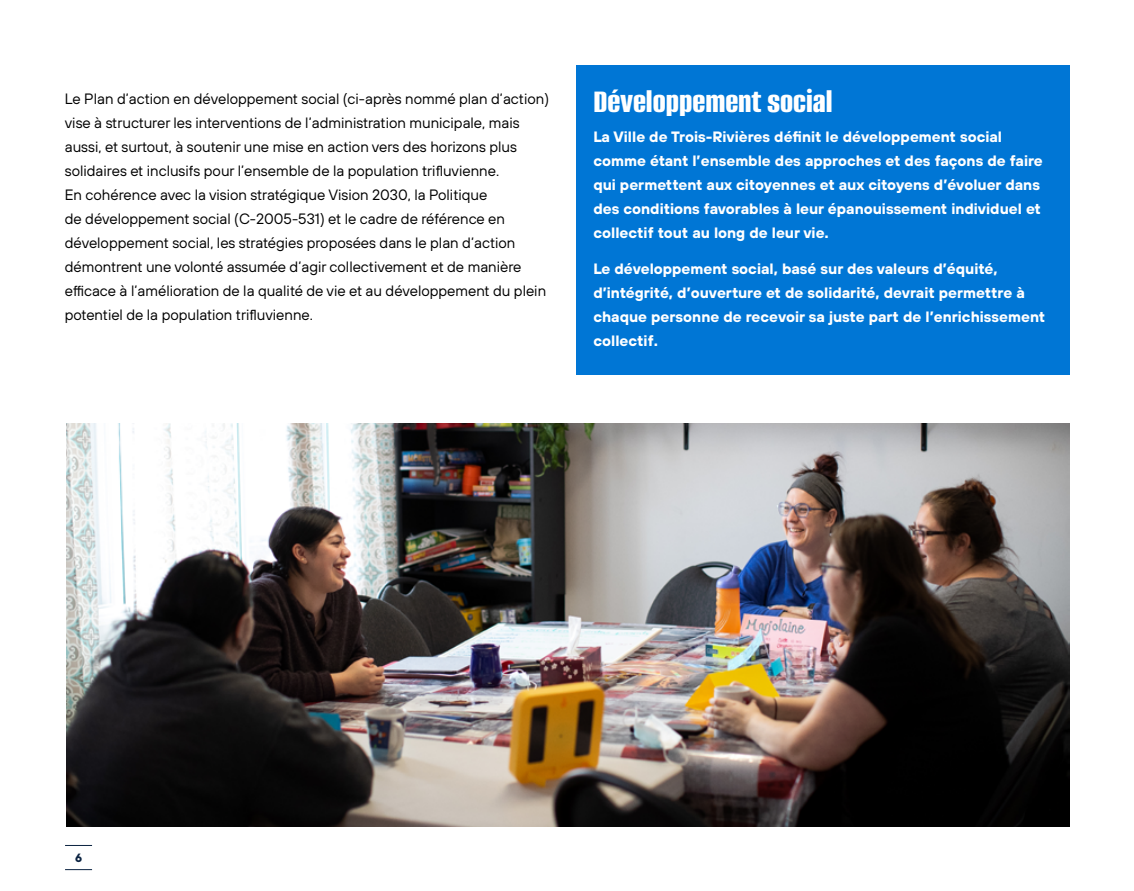
<style>
.page{position:relative;width:1134px;height:891px;background:#fff}
.page>*{position:absolute;margin:0;border:0;box-sizing:border-box;transform-origin:0 0}
.t1{font:800 34.5px "Alumni Sans";color:#fff}
.t2{font:15px/24px "TT Hoves";color:#000}
.t3{font:700 15px/24px "TT Hoves";color:#fff}
.t4{font:700 12px "TT Hoves";color:#0b2341}
</style>
<div class="page">
<img style="left:67px;top:424px;width:1002px;height:402px">
<svg style="left:65px;top:869px;width:27px;height:1px"></svg>
<svg style="left:65px;top:845px;width:27px;height:1px"></svg>
<div style="left:576px;top:65px;width:493px;height:309px;background:#0076d5"></div>
<p class="t2" style="left:65px;top:86px;width:486px">Le Plan d’action en développement social (ci-après nommé plan d’action) vise à structurer les interventions de l’administration municipale, mais aussi, et surtout, à soutenir une mise en action vers des horizons plus solidaires et inclusifs pour l’ensemble de la population trifluvienne.<br>En cohérence avec la vision stratégique Vision 2030, la Politique<br>de développement social (C-2005-531) et le cadre de référence en développement social, les stratégies proposées dans le plan d’action démontrent une volonté assumée d’agir collectivement et de manière efficace à l’amélioration de la qualité de vie et au développement du plein potentiel de la population trifluvienne.</p>
<h1 class="t1" style="left:593px;top:84px;width:241px">Développement social</h1>
<p class="t3" style="left:593px;top:124px;width:451px">La Ville de Trois-Rivières définit le développement social comme étant l’ensemble des approches et des façons de faire qui permettent aux citoyennes et aux citoyens d’évoluer dans des conditions favorables à leur épanouissement individuel et collectif tout au long de leur vie.</p>
<p class="t3" style="left:593px;top:256px;width:453px">Le développement social, basé sur des valeurs d’équité, d’intégrité, d’ouverture et de solidarité, devrait permettre à chaque personne de recevoir sa juste part de l’enrichissement collectif.</p>
<p class="t4" style="left:75px;top:849px;width:9px">6</p>
</div>
